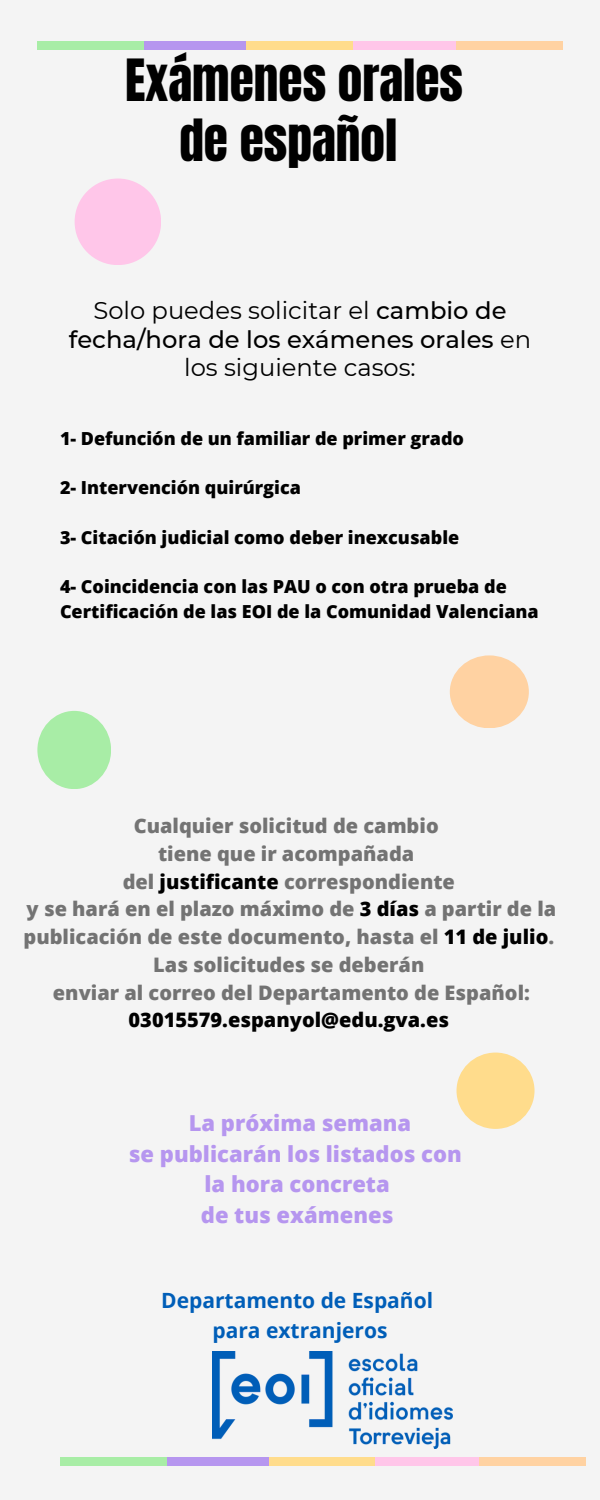
<style>
.page{position:relative;width:600px;height:1500px;background:#f4f4f4}
.page>*{position:absolute;margin:0;border:0;box-sizing:border-box;transform-origin:0 0}
.t1{font:49.5px "Anton";color:#000}
.t2{font:24.2px/28.5px "Montserrat";color:#000;text-align:center}
.t3{font:800 22px "Open Sans";color:#b696ef}
.t4{font:700 21px "Open Sans";color:#005eb8}
.t5{font:800 20px/27.8px "Open Sans";color:#737373}
.t6{font:800 18px/24.8px "Open Sans";color:#000}
.s1{font-weight:500}
.s2{color:#000}
</style>
<div class="page">
<div style="left:450px;top:655px;width:79px;height:73px;background:#ffd2a2;border-radius:50%"></div>
<div style="left:457px;top:1053px;width:78px;height:76px;background:#ffdc8c;border-radius:50%"></div>
<div style="left:37px;top:711px;width:74px;height:78px;background:#a8eda6;border-radius:50%"></div>
<div style="left:75px;top:179px;width:86px;height:86px;background:#ffc6e9;border-radius:50%"></div>
<div style="left:141px;top:41px;width:106px;height:9px;background:#b696ef"></div>
<div style="left:37px;top:41px;width:107px;height:9px;background:#a8eda6"></div>
<div style="left:247px;top:41px;width:106px;height:9px;background:#ffdc8c"></div>
<div style="left:353px;top:41px;width:106px;height:9px;background:#ffc6e9"></div>
<div style="left:456px;top:41px;width:107px;height:9px;background:#ffd2a2"></div>
<img style="left:213px;top:1352px;width:240px;height:97px">
<div style="left:163px;top:1457px;width:106px;height:9px;background:#b696ef"></div>
<div style="left:60px;top:1457px;width:106px;height:9px;background:#a8eda6"></div>
<div style="left:269px;top:1457px;width:106px;height:9px;background:#ffdc8c"></div>
<div style="left:375px;top:1457px;width:107px;height:9px;background:#ffc6e9"></div>
<div style="left:479px;top:1457px;width:106px;height:9px;background:#ffd2a2"></div>
<p class="t1" style="left:125px;top:45px;width:339px">Exámenes orales</p>
<p class="t1" style="left:179px;top:104px;width:220px">de español</p>
<p class="t2" style="left:69px;top:296px;width:464px">Solo puedes solicitar el <span class="s1">cambio de fecha/hora de los exámenes orales</span> en los siguiente casos:</p>
<p class="t6" style="left:60px;top:425px;width:406px">1- Defunción de un familiar de primer grado</p>
<p class="t6" style="left:60px;top:475px;width:242px">2- Intervención quirúrgica</p>
<p class="t6" style="left:60px;top:524px;width:401px">3- Citación judicial como deber inexcusable</p>
<p class="t6" style="left:60px;top:574px;width:480px">4- Coincidencia con las PAU o con otra prueba de<br>Certificación de las EOI de la Comunidad Valenciana</p>
<p class="t5" style="left:134px;top:812px;width:306px">Cualquier solicitud de cambio</p>
<p class="t5" style="left:158px;top:839px;width:258px">tiene que ir acompañada</p>
<p class="t5" style="left:123px;top:867px;width:334px">del <span class="s2">justificante</span> correspondiente</p>
<p class="t5" style="left:24px;top:895px;width:534px">y se hará en el plazo máximo de <span class="s2">3 días</span> a partir de la publicación de este documento, hasta el <span class="s2">11 de julio</span>.</p>
<p class="t5" style="left:153px;top:950px;width:273px">Las solicitudes se deberán</p>
<p class="t5" style="left:53px;top:978px;width:479px;text-align:center">enviar al correo del Departamento de Español:<br><span class="s2">03015579.espanyol@edu.gva.es</span></p>
<p class="t3" style="left:189px;top:1107px;width:224px">La próxima semana</p>
<p class="t3" style="left:129px;top:1138px;width:334px">se publicarán los listados con</p>
<p class="t3" style="left:205px;top:1169px;width:187px">la hora concreta</p>
<p class="t3" style="left:201px;top:1200px;width:194px">de tus exámenes</p>
<p class="t4" style="left:161px;top:1286px;width:274px">Departamento de Español</p>
<p class="t4" style="left:212px;top:1315px;width:177px">para extranjeros</p>
</div>
